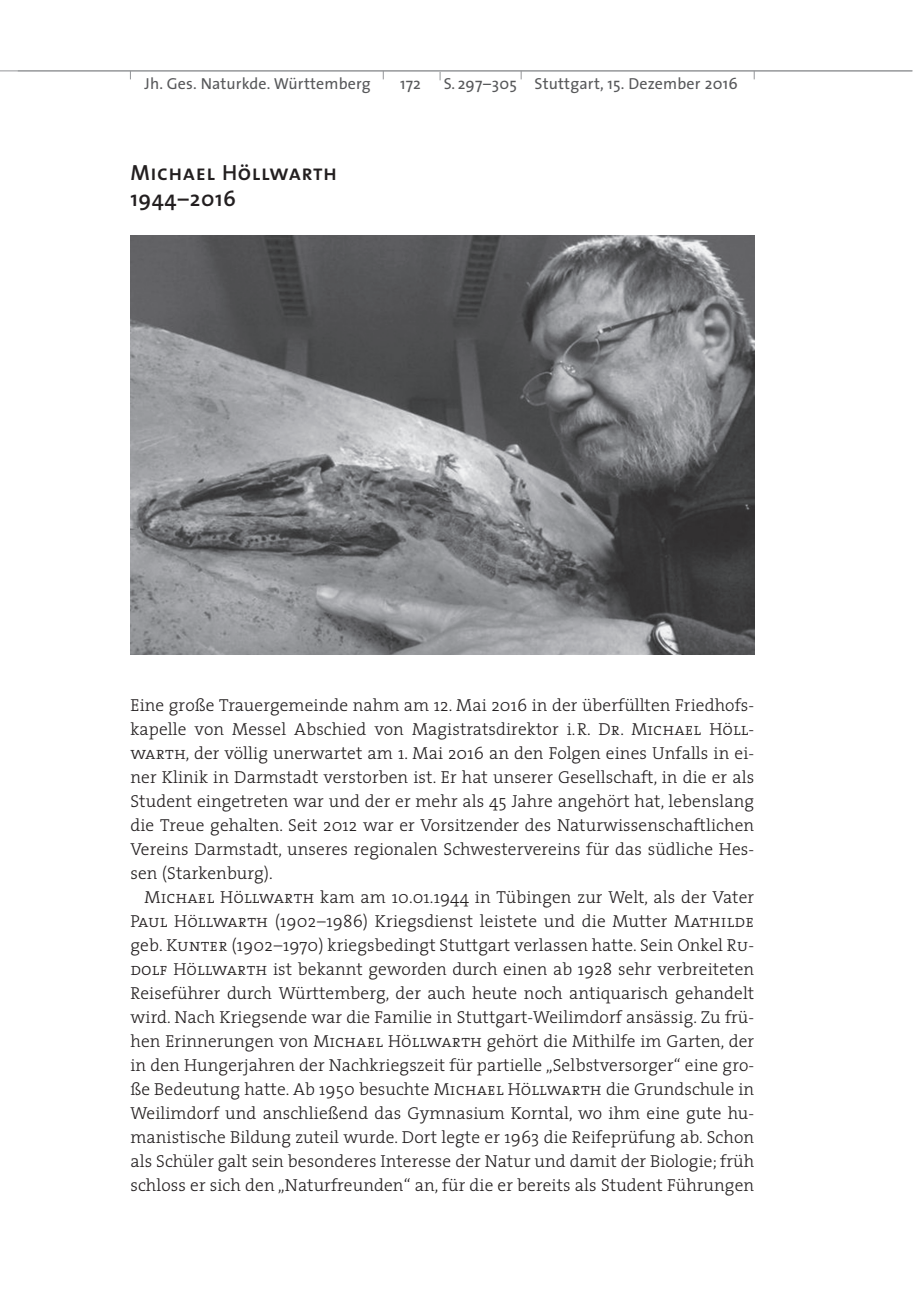
<style>
.page{position:relative;width:913px;height:1310px;background:#fff}
.page>*{position:absolute;margin:0;border:0;box-sizing:border-box;transform-origin:0 0}
.t1{font:22px "The Sans Semi Bold Caps";color:#231f20}
.t2{font:600 22px "The Sans";letter-spacing:.025em;color:#231f20}
.t3{font:300 17.4px/24px "The Serif";letter-spacing:.005em;color:#231f20;text-align:justify}
.t4{font:16px "The Sans";letter-spacing:.01em;color:#57585a}
.s1{font-family:"The Serif Light Caps";font-weight:400}
</style>
<div class="page">
<svg style="left:0;top:70px;width:17px;height:1px"></svg>
<img style="left:130px;top:236px;width:624px;height:419px">
<hr style="left:17px;top:70px;width:895px;height:1px;background:#939598">
<p class="t4" style="left:145px;top:70px;width:228px">Jh. Ges. Naturkde. Württemberg</p>
<p class="t4" style="left:400px;top:70px;width:22px">172</p>
<p class="t4" style="left:444px;top:70px;width:295px">S. 297–305 Stuttgart, 15. Dezember 2016</p>
<p class="t1" style="left:130px;top:155px;width:208px">Michael Höllwarth</p>
<p class="t2" style="left:130px;top:181px;width:107px">1944–2016</p>
<p class="t3" style="left:130px;top:692px;width:625px">Eine große Trauergemeinde nahm am 12. Mai 2016 in der überfüllten Friedhofs&shy;kapelle von Messel Abschied von Magistratsdirektor i.R. <span class="s1">Dr. Michael Höll&shy;warth</span>, der völlig unerwartet am 1. Mai 2016 an den Folgen eines Unfalls in ei&shy;ner Klinik in Darmstadt verstorben ist. Er hat unserer Gesellschaft, in die er als Student eingetreten war und der er mehr als 45 Jahre angehört hat, lebenslang die Treue gehalten. Seit 2012 war er Vorsitzender des Naturwissenschaftlichen Vereins Darmstadt, unseres regionalen Schwestervereins für das südliche Hes&shy;sen (Starkenburg).</p>
<p class="t3" style="left:130px;top:884px;width:625px;text-indent:14px"><span class="s1">Michael Höllwarth</span> kam am 10.01.1944 in Tübingen zur Welt, als der Vater <span class="s1">Paul Höllwarth</span> (1902–1986) Kriegsdienst leistete und die Mutter <span class="s1">Mathilde </span>geb. <span class="s1">Kunter</span> (1902–1970) kriegsbedingt Stuttgart verlassen hatte. Sein Onkel <span class="s1">Ru&shy;dolf Höllwarth</span> ist bekannt geworden durch einen ab 1928 sehr verbreiteten Reiseführer durch Württemberg, der auch heute noch antiquarisch gehandelt wird. Nach Kriegsende war die Familie in Stuttgart-Weilimdorf ansässig. Zu frü&shy;hen Erinnerungen von <span class="s1">Michael Höllwarth</span> gehört die Mithilfe im Garten, der in den Hungerjahren der Nachkriegszeit für partielle „Selbstversorger“ eine gro&shy;ße Bedeutung hatte. Ab 1950 besuchte <span class="s1">Michael Höllwarth</span> die Grundschule in Weilimdorf und anschließend das Gymnasium Korntal, wo ihm eine gute hu&shy;manistische Bildung zuteil wurde. Dort legte er 1963 die Reifeprüfung ab. Schon als Schüler galt sein besonderes Interesse der Natur und damit der Biologie; früh schloss er sich den „Naturfreunden“ an, für die er bereits als Student Führungen</p>
</div>
